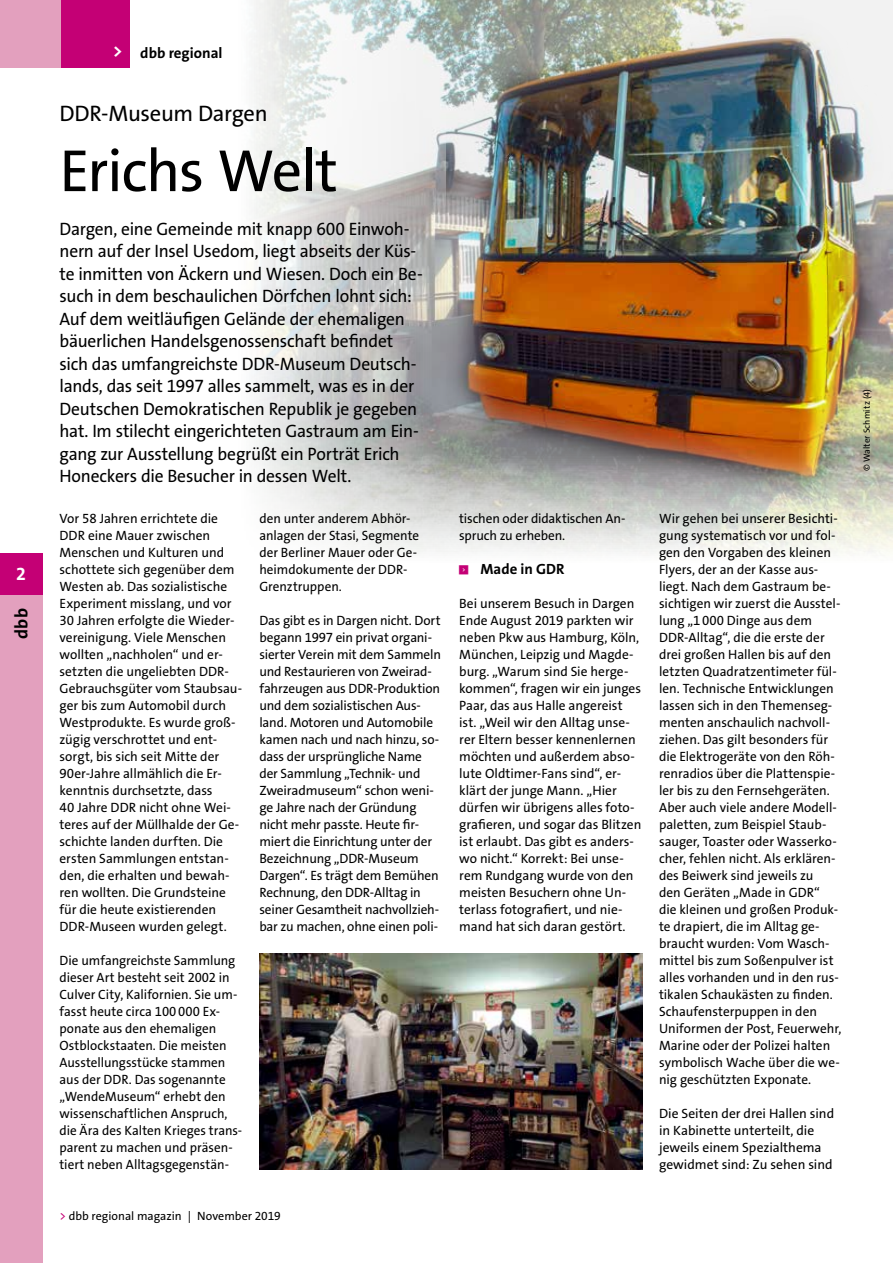
<style>
.page{position:relative;width:893px;height:1263px;background:#fff}
.page>*{position:absolute;margin:0;border:0;box-sizing:border-box;transform-origin:0 0}
.t1{font:60px "The Sans Os F";letter-spacing:-.025em;color:#000}
.t2{font:22.5px "The Sans Os F";letter-spacing:-.015em;color:#000}
.t3{font:18px/22.5px "The Sans Os F";letter-spacing:-.015em;color:#000}
.t4{font:700 18px "The Sans Os F";color:#000}
.t5{font:700 18px "The Sans Os F";color:#fff}
.t6{font:700 15px "The Sans Os F";color:#000}
.t7{font:700 14.85px "The Sans Os F";color:#000}
.t8{font:13.5px/17px "The Sans Os F";letter-spacing:-.005em;color:#000}
.t9{font:12px "The Sans Os F";color:#000}
.t10{font:9px "The Sans Os F";letter-spacing:.01em;color:#000}
.t11{font:5.85px "Top Numbers";color:#c40075}
.s1{font-size:18px;color:#fff}
.s2{color:#c40075}
</style>
<div class="page">
<img style="left:254px;top:0;width:639px;height:554px">
<img style="left:446px;top:0;width:447px;height:499px">
<img style="left:259px;top:953px;width:383px;height:216px">
<div style="left:0;top:553px;width:43px;height:42px;background:#c40075"></div>
<div style="left:0;top:0;width:130px;height:68px;background:#e3a0be"></div>
<div style="left:62px;top:0;width:68px;height:68px;background:#c40075"></div>
<div style="left:0;top:595px;width:43px;height:668px;background:#e3a0be"></div>
<h3 class="t5" style="left:16px;top:562px;width:11px">2</h3>
<h3 class="t4" style="left:10px;top:639px;width:32px;rotate:-90deg">dbb</h3>
<p class="t6" style="left:113px;top:44px;width:111px"><span class="s1">&gt;</span> dbb regional</p>
<h2 class="t2" style="left:60px;top:99px;width:210px">DDR-Museum Dargen</h2>
<h1 class="t1" style="left:60px;top:132px;width:280px">Erichs Welt</h1>
<p class="t3" style="left:60px;top:218px;width:365px">Dargen, eine Gemeinde mit knapp 600 Einwoh&shy;nern auf der Insel Usedom, liegt abseits der Küs&shy;te inmitten von Äckern und Wiesen. Doch ein Be&shy;such in dem beschaulichen Dörfchen lohnt sich:<br>Auf dem weitläufigen Gelände der ehemaligen bäuerlichen Handelsgenossenschaft befindet sich das umfangreichste DDR-Museum Deutsch&shy;lands, das seit 1997 alles sammelt, was es in der Deutschen Demokratischen Republik je gegeben hat. Im stilecht eingerichteten Gastraum am Ein&shy;gang zur Ausstellung begrüßt ein Porträt Erich Honeckers die Besucher in dessen Welt.</p>
<p class="t8" style="left:60px;top:510px;width:184px">Vor 58 Jahren errichtete die<br>DDR eine Mauer zwischen<br>Menschen und Kulturen und schottete sich gegenüber dem<br>Westen ab. Das sozialistische<br>Experiment misslang, und vor<br>30 Jahren erfolgte die Wieder&shy;vereinigung. Viele Menschen wollten „nachholen“ und er&shy;setzten die ungeliebten DDR-<br>Gebrauchsgüter vom Staubsau&shy;ger bis zum Automobil durch<br>Westprodukte. Es wurde groß&shy;zügig verschrottet und ent&shy;sorgt, bis sich seit Mitte der<br>90er-Jahre allmählich die Er&shy;kenntnis durchsetzte, dass<br>40 Jahre DDR nicht ohne Wei&shy;teres auf der Müllhalde der Ge&shy;schichte landen durften. Die ersten Sammlungen entstan&shy;den, die erhalten und bewah&shy;ren wollten. Die Grundsteine für die heute existierenden<br>DDR-Museen wurden gelegt.</p>
<p class="t8" style="left:60px;top:952px;width:184px">Die umfangreichste Sammlung dieser Art besteht seit 2002 in<br>Culver City, Kalifornien. Sie um&shy;fasst heute circa 100000 Ex&shy;ponate aus den ehemaligen<br>Ostblockstaaten. Die meisten<br>Ausstellungsstücke stammen aus der DDR. Das sogenannte „WendeMuseum“ erhebt den wissenschaftlichen Anspruch, die Ära des Kalten Krieges trans&shy;parent zu machen und präsen&shy;tiert neben Alltagsgegenstän-</p>
<p class="t8" style="left:259px;top:510px;width:161px">den unter anderem Abhör&shy;anlagen der Stasi, Segmente der Berliner Mauer oder Ge&shy;heimdokumente der DDR-<br>Grenztruppen.</p>
<p class="t8" style="left:259px;top:612px;width:183px">Das gibt es in Dargen nicht. Dort begann 1997 ein privat organi&shy;sierter Verein mit dem Sammeln und Restaurieren von Zweirad&shy;fahrzeugen aus DDR-Produktion und dem sozialistischen Aus&shy;land. Motoren und Automobile kamen nach und nach hinzu, so&shy;dass der ursprüngliche Name der Sammlung „Technik- und<br>Zweiradmuseum“ schon weni&shy;ge Jahre nach der Gründung nicht mehr passte. Heute fir&shy;miert die Einrichtung unter der<br>Bezeichnung „DDR-Museum<br>Dargen“. Es trägt dem Bemühen<br>Rechnung, den DDR-Alltag in seiner Gesamtheit nachvollzieh&shy;bar zu machen, ohne einen poli-</p>
<p class="t9" style="left:60px;top:1208px;width:223px"><span class="s2">&gt;</span> dbb regional magazin | November 2019</p>
<p class="t8" style="left:459px;top:510px;width:168px">tischen oder didaktischen An&shy;spruch zu erheben.</p>
<p class="t11" style="left:459px;top:565px;width:11px">&lt;</p>
<p class="t7" style="left:480px;top:559px;width:86px">Made in GDR</p>
<p class="t8" style="left:459px;top:595px;width:184px">Bei unserem Besuch in Dargen<br>Ende August 2019 parkten wir neben Pkw aus Hamburg, Köln,<br>München, Leipzig und Magde&shy;burg. „Warum sind Sie herge&shy;kommen“, fragen wir ein junges<br>Paar, das aus Halle angereist ist. „Weil wir den Alltag unse&shy;rer Eltern besser kennenlernen möchten und außerdem abso&shy;lute Oldtimer-Fans sind“, er&shy;klärt der junge Mann. „Hier dürfen wir übrigens alles foto&shy;grafieren, und sogar das Blitzen ist erlaubt. Das gibt es anders&shy;wo nicht.“ Korrekt: Bei unse&shy;rem Rundgang wurde von den meisten Besuchern ohne Un&shy;terlass fotografiert, und nie&shy;mand hat sich daran gestört.</p>
<p class="t8" style="left:659px;top:510px;width:184px">Wir gehen bei unserer Besichti&shy;gung systematisch vor und fol&shy;gen den Vorgaben des kleinen<br>Flyers, der an der Kasse aus&shy;liegt. Nach dem Gastraum be&shy;sichtigen wir zuerst die Ausstel&shy;lung „1000 Dinge aus dem<br>DDR-Alltag“, die die erste der drei großen Hallen bis auf den letzten Quadratzentimeter fül&shy;len. Technische Entwicklungen lassen sich in den Themenseg&shy;menten anschaulich nachvoll&shy;ziehen. Das gilt besonders für die Elektrogeräte von den Röh&shy;renradios über die Plattenspie&shy;ler bis zu den Fernsehgeräten.<br>Aber auch viele andere Modell&shy;paletten, zum Beispiel Staub&shy;sauger, Toaster oder Wasserko&shy;cher, fehlen nicht. Als erklären&shy;des Beiwerk sind jeweils zu<br>den Geräten „Made in GDR“<br>die kleinen und großen Produk&shy;te drapiert, die im Alltag ge&shy;braucht wurden: Vom Wasch&shy;mittel bis zum Soßenpulver ist alles vorhanden und in den rus&shy;tikalen Schaukästen zu finden.<br>Schaufensterpuppen in den<br>Uniformen der Post, Feuerwehr,<br>Marine oder der Polizei halten symbolisch Wache über die we&shy;nig geschützten Exponate.</p>
<p class="t8" style="left:659px;top:1105px;width:177px">Die Seiten der drei Hallen sind in Kabinette unterteilt, die jeweils einem Spezialthema gewidmet sind: Zu sehen sind</p>
<p class="t10" style="left:861px;top:471px;width:84px;rotate:-90deg">© Walter Schmitz (4)</p>
</div>
